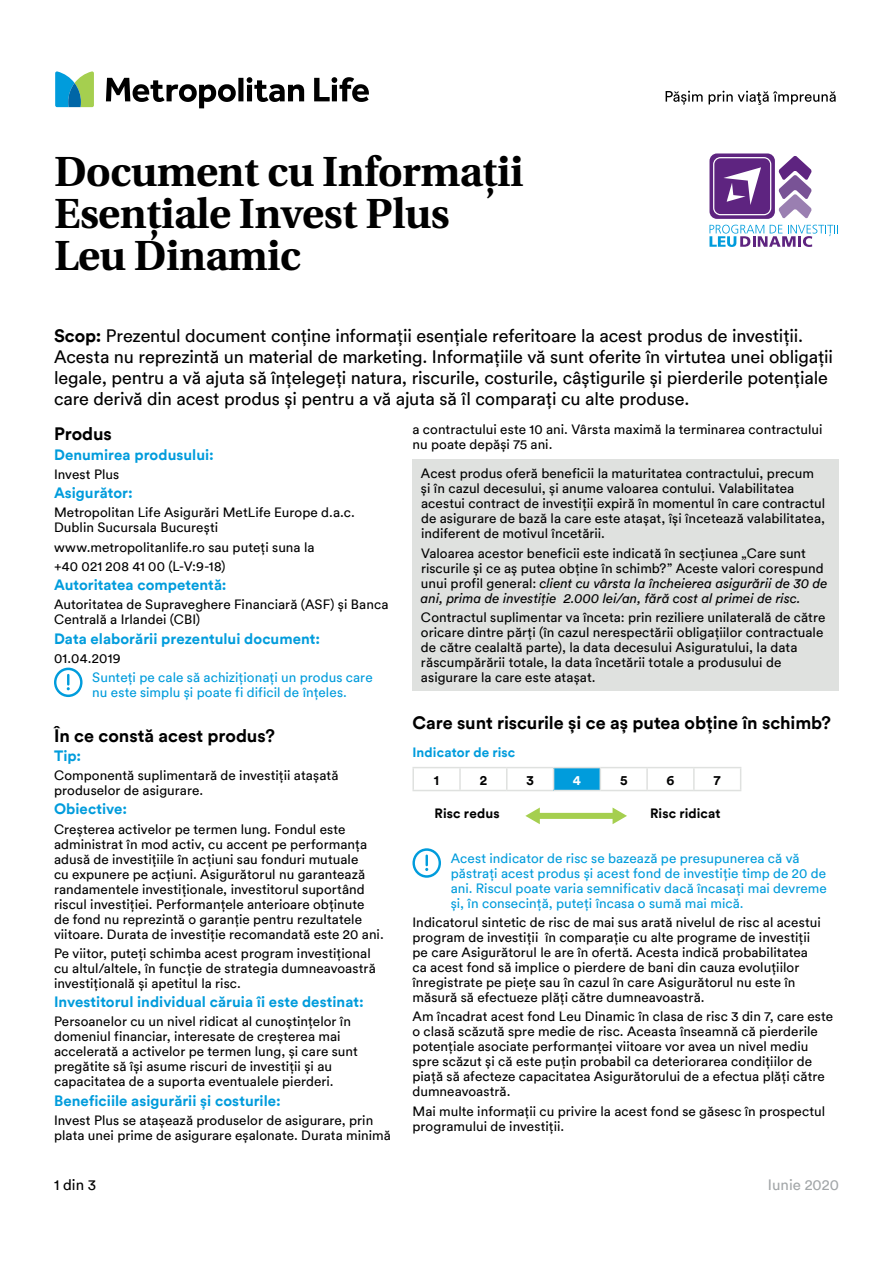
<style>
.page{position:relative;width:893px;height:1263px;background:#fff}
.page>*{position:absolute;margin:0;border:0;box-sizing:border-box;transform-origin:0 0}
.t1{font:700 42px/42px "Linguistics Pro";letter-spacing:-.01em;color:#000}
.t2{font:18px/21px "Circular";letter-spacing:-.01em;color:#000}
.t3{font:700 18px "Circular";letter-spacing:-.005em;color:#000}
.t4{font:700 15px "Circular";color:#009cdc}
.t5{font:15px "Circular";color:#a3a7a9}
.t6{font:15px "Circular";color:#000}
.t7{font:13.5px/15px "Circular";letter-spacing:.005em;color:#000}
.t8{font:13.5px/15px "Circular";letter-spacing:.005em;color:#009cdc}
.t9{font:700 13.5px "Circular";letter-spacing:.005em;color:#000}
.t10{font:700 13.5px "Circular";letter-spacing:.005em;color:#009cdc}
.t11{font:700 13.5px "Circular";color:#fff}
.s1{font-weight:700}
.s2{font-style:italic}
</style>
<div class="page">
<svg style="left:106px;top:77px;width:263px;height:31px"></svg>
<svg style="left:55px;top:71px;width:39px;height:36px"></svg>
<svg style="left:666px;top:91px;width:170px;height:14px"></svg>
<svg style="left:54px;top:668px;width:29px;height:29px"></svg>
<div style="left:412px;top:459px;width:427px;height:231px;background:#dfe1df"></div>
<div style="left:554px;top:768px;width:46px;height:22px;background:#009cdc"></div>
<hr style="left:412px;top:767px;width:48px;height:1px;background:#dfe1df">
<hr style="left:412px;top:768px;width:2px;height:22px;background:#dfe1df">
<hr style="left:460px;top:767px;width:47px;height:1px;background:#dfe1df">
<hr style="left:459px;top:768px;width:2px;height:22px;background:#dfe1df">
<hr style="left:507px;top:767px;width:47px;height:1px;background:#dfe1df">
<svg style="left:506px;top:768px;width:1px;height:22px"></svg>
<hr style="left:554px;top:767px;width:46px;height:1px;background:#dfe1df">
<svg style="left:553px;top:768px;width:1px;height:22px"></svg>
<hr style="left:600px;top:767px;width:47px;height:1px;background:#dfe1df">
<svg style="left:600px;top:768px;width:1px;height:22px"></svg>
<hr style="left:647px;top:767px;width:47px;height:1px;background:#dfe1df">
<hr style="left:646px;top:768px;width:2px;height:22px;background:#dfe1df">
<hr style="left:694px;top:767px;width:47px;height:1px;background:#dfe1df">
<hr style="left:693px;top:768px;width:2px;height:22px;background:#dfe1df">
<svg style="left:740px;top:768px;width:1px;height:22px"></svg>
<hr style="left:412px;top:790px;width:48px;height:1px;background:#dfe1df">
<hr style="left:460px;top:790px;width:47px;height:1px;background:#dfe1df">
<hr style="left:507px;top:790px;width:47px;height:1px;background:#dfe1df">
<hr style="left:554px;top:790px;width:46px;height:1px;background:#dfe1df">
<hr style="left:600px;top:790px;width:47px;height:1px;background:#dfe1df">
<hr style="left:647px;top:790px;width:47px;height:1px;background:#dfe1df">
<hr style="left:694px;top:790px;width:47px;height:1px;background:#dfe1df">
<svg style="left:525px;top:807px;width:102px;height:17px"></svg>
<svg style="left:412px;top:848px;width:29px;height:30px"></svg>
<svg style="left:709px;top:225px;width:129px;height:22px"></svg>
<svg style="left:709px;top:153px;width:66px;height:66px"></svg>
<svg style="left:778px;top:156px;width:34px;height:63px"></svg>
<svg style="left:713px;top:157px;width:58px;height:58px"></svg>
<h1 class="t1" style="left:54px;top:148px;width:471px">Document cu Informații<br>Esențiale Invest Plus<br>Leu Dinamic</h1>
<p class="t2" style="left:54px;top:325px;width:780px"><span class="s1">Scop:</span> Prezentul document conține informații esențiale referitoare la acest produs de investiții.<br>Acesta nu reprezintă un material de marketing. Informațiile vă sunt oferite în virtutea unei obligații legale, pentru a vă ajuta să înțelegeți natura, riscurile, costurile, câștigurile și pierderile potențiale care derivă din acest produs și pentru a vă ajuta să îl comparați cu alte produse.</p>
<h2 class="t3" style="left:54px;top:421px;width:59px">Produs</h2>
<p class="t4" style="left:54px;top:444px;width:161px">Denumirea produsului:</p>
<p class="t7" style="left:54px;top:466px;width:67px">Invest Plus</p>
<p class="t4" style="left:54px;top:482px;width:80px">Asigurător:</p>
<p class="t7" style="left:54px;top:504px;width:302px">Metropolitan Life Asigurări MetLife Europe d.a.c.<br>Dublin Sucursala Bucureşti</p>
<p class="t7" style="left:54px;top:537px;width:262px;line-height:19.2px">www.metropolitanlife.ro sau puteți suna la +40 021 208 41 00 (L-V:9-18)</p>
<p class="t4" style="left:54px;top:574px;width:174px">Autoritatea competentă:</p>
<p class="t7" style="left:54px;top:596px;width:336px">Autoritatea de Supraveghere Financiară (ASF) și Banca<br>Centrală a Irlandei (CBI)</p>
<p class="t4" style="left:54px;top:628px;width:268px">Data elaborării prezentului document:</p>
<p class="t7" style="left:54px;top:650px;width:68px">01.04.2019</p>
<p class="t8" style="left:92px;top:669px;width:282px">Sunteți pe cale să achiziționați un produs care nu este simplu și poate fi dificil de înțeles.</p>
<h2 class="t3" style="left:54px;top:723px;width:222px">În ce constă acest produs?</h2>
<p class="t4" style="left:54px;top:745px;width:29px">Tip:</p>
<p class="t7" style="left:54px;top:767px;width:286px">Componentă suplimentară de investiții atașată produselor de asigurare.</p>
<p class="t4" style="left:54px;top:799px;width:75px">Obiective:</p>
<p class="t7" style="left:54px;top:821px;width:331px">Creșterea activelor pe termen lung. Fondul este administrat în mod activ, cu accent pe performanța adusă de investițiile în acțiuni sau fonduri mutuale<br>cu expunere pe acțiuni. Asigurătorul nu garantează randamentele investiționale, investitorul suportând riscul investiției. Performanțele anterioare obținute<br>de fond nu reprezintă o garanție pentru rezultatele viitoare. Durata de investiție recomandată este 20 ani.</p>
<p class="t7" style="left:54px;top:945px;width:323px">Pe viitor, puteți schimba acest program investițional cu altul/altele, în funcție de strategia dumneavoastră investițională și apetitul la risc.</p>
<p class="t4" style="left:54px;top:991px;width:311px">Investitorul individual căruia îi este destinat:</p>
<p class="t7" style="left:54px;top:1013px;width:305px">Persoanelor cu un nivel ridicat al cunoștințelor în domeniul financiar, interesate de creșterea mai accelerată a activelor pe termen lung, și care sunt pregătite să își asume riscuri de investiții și au capacitatea de a suporta eventualele pierderi.</p>
<p class="t4" style="left:54px;top:1090px;width:228px">Beneficiile asigurării și costurile:</p>
<p class="t7" style="left:54px;top:1112px;width:338px">Invest Plus se atașează produselor de asigurare, prin plata unei prime de asigurare eșalonate. Durata minimă</p>
<p class="t7" style="left:412px;top:421px;width:412px">a contractului este 10 ani. Vârsta maximă la terminarea contractului nu poate depăși 75 ani.</p>
<p class="t7" style="left:421px;top:465px;width:406px">Acest produs oferă beneficii la maturitatea contractului, precum și în cazul decesului, și anume valoarea contului. Valabilitatea acestui contract de investiții expiră în momentul în care contractul de asigurare de bază la care este atașat, își încetează valabilitatea, indiferent de motivul încetării.</p>
<p class="t7" style="left:421px;top:545px;width:408px">Valoarea acestor beneficii este indicată în secțiunea „Care sunt riscurile și ce aș putea obține în schimb?” Aceste valori corespund unui profil general: <span class="s2">client cu vârsta la încheierea asigurării de 30 de ani, prima de investiție 2.000 lei/an, fără cost al primei de risc.</span></p>
<p class="t7" style="left:421px;top:609px;width:406px">Contractul suplimentar va înceta: prin reziliere unilaterală de către oricare dintre părți (în cazul nerespectării obligațiilor contractuale de către cealaltă parte), la data decesului Asiguratului, la data răscumpărării totale, la data încetării totale a produsului de asigurare la care este atașat.</p>
<h2 class="t3" style="left:412px;top:710px;width:420px">Care sunt riscurile și ce aș putea obține în schimb?</h2>
<p class="t10" style="left:412px;top:742px;width:104px">Indicator de risc</p>
<p class="t9" style="left:434px;top:770px;width:7px">1</p>
<p class="t9" style="left:480px;top:770px;width:9px">2</p>
<p class="t9" style="left:526px;top:770px;width:9px">3</p>
<p class="t11" style="left:573px;top:770px;width:10px">4</p>
<p class="t9" style="left:620px;top:770px;width:9px">5</p>
<p class="t9" style="left:667px;top:770px;width:9px">6</p>
<p class="t9" style="left:714px;top:770px;width:8px">7</p>
<p class="t9" style="left:434px;top:804px;width:67px">Risc redus</p>
<p class="t9" style="left:650px;top:804px;width:72px">Risc ridicat</p>
<p class="t8" style="left:451px;top:850px;width:378px">Acest indicator de risc se bazează pe presupunerea că vă păstrați acest produs și acest fond de investiție timp de 20 de ani. Riscul poate varia semnificativ dacă încasați mai devreme și, în consecință, puteți încasa o sumă mai mică.</p>
<p class="t7" style="left:412px;top:914px;width:410px">Indicatorul sintetic de risc de mai sus arată nivelul de risc al acestui program de investiții în comparație cu alte programe de investiții pe care Asigurătorul le are în ofertă. Acesta indică probabilitatea ca acest fond să implice o pierdere de bani din cauza evoluțiilor înregistrate pe piețe sau în cazul în care Asigurătorul nu este în măsură să efectueze plăți către dumneavoastră.</p>
<p class="t7" style="left:412px;top:1008px;width:422px">Am încadrat acest fond Leu Dinamic în clasa de risc 3 din 7, care este o clasă scăzută spre medie de risc. Aceasta înseamnă că pierderile potențiale asociate performanței viitoare vor avea un nivel mediu spre scăzut și că este puțin probabil ca deteriorarea condițiilor de piață să afecteze capacitatea Asigurătorului de a efectua plăți către dumneavoastră.</p>
<p class="t7" style="left:412px;top:1103px;width:414px">Mai multe informații cu privire la acest fond se găsesc în prospectul programului de investiții.</p>
<p class="t6" style="left:54px;top:1175px;width:44px">1 din 3</p>
<p class="t5" style="left:768px;top:1175px;width:73px">Iunie 2020</p>
</div>
